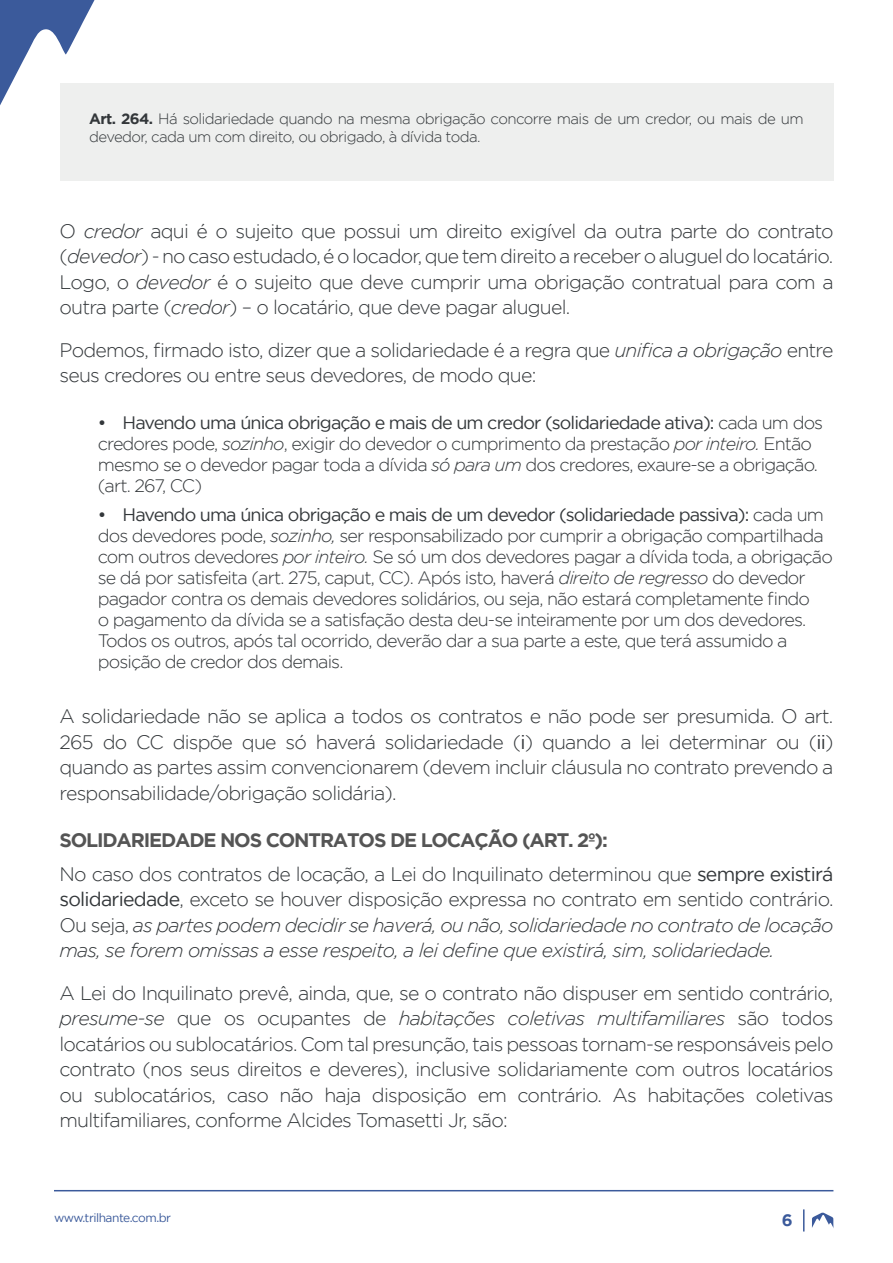
<style>
.page{position:relative;width:893px;height:1263px;background:#fff}
.page>*{position:absolute;margin:0;border:0;box-sizing:border-box;transform-origin:0 0}
.Parágrafo_Texto{font:300 19.5px/25.5px "Gotham";letter-spacing:-.04em;color:#33373a;text-align:justify}
.Parágrafo_Texto-2{font:italic 300 19.5px/25.5px "Gotham";letter-spacing:-.04em;color:#33373a;text-align:justify}
.Título_4{font:700 19.5px "Gotham";letter-spacing:-.06em;color:#555}
.t1{font:300 18px/21px "Gotham";letter-spacing:-.05em;color:#33373a}
.t2{font:700 16.5px "Gotham";color:#3b5a9b}
.t3{font:300 15px/18px "Gotham";letter-spacing:-.04em;color:#33373a}
.t4{font:12px "Gotham";letter-spacing:-.04em;color:#3b5a9b}
.s1{font-weight:700}
.s2{font-style:italic}
.s3{font-weight:400}
.s4{font-style:normal}
.s5{font-weight:400;font-style:normal}
</style>
<div class="page">
<svg style="left:0;top:0;width:95px;height:105px"></svg>
<svg style="left:803px;top:1209px;width:1px;height:22px"></svg>
<svg style="left:812px;top:1212px;width:22px;height:16px"></svg>
<hr style="left:54px;top:1190px;width:779px;height:1px;background:#3b5a9b">
<div style="left:60px;top:83px;width:773px;height:98px;background:#eeefee"></div>
<p class="t3" style="left:89px;top:109px;width:716px"><span class="s1">Art. 264.</span> Há solidariedade quando na mesma obrigação concorre mais de um credor, ou mais de um devedor, cada um com direito, ou obrigado, à dívida toda.</p>
<p class="Parágrafo_Texto" style="left:60px;top:218px;width:775px">O <span class="s2">credor</span> aqui é o sujeito que possui um direito exigível da outra parte do contrato (<span class="s2">devedor</span>) - no caso estudado, é o locador, que tem direito a receber o aluguel do locatário.<br>Logo, o <span class="s2">devedor</span> é o sujeito que deve cumprir uma obrigação contratual para com a outra parte (<span class="s2">credor</span>) – o locatário, que deve pagar aluguel.</p>
<p class="Parágrafo_Texto" style="left:60px;top:337px;width:775px">Podemos, firmado isto, dizer que a solidariedade é a regra que <span class="s2">unifica a obrigação</span> entre seus credores ou entre seus devedores, de modo que:</p>
<p class="t1" style="left:98px;top:412px;width:727px"><span class="s3">• Havendo uma única obrigação e mais de um credor (solidariedade ativa):</span> cada um dos credores pode, <span class="s2">sozinho</span>, exigir do devedor o cumprimento da prestação <span class="s2">por inteiro.</span> Então mesmo se o devedor pagar toda a dívida <span class="s2">só para um</span> dos credores, exaure-se a obrigação. (art. 267, CC)</p>
<p class="t1" style="left:98px;top:504px;width:737px"><span class="s3">• Havendo uma única obrigação e mais de um devedor (solidariedade passiva):</span> cada um dos devedores pode, <span class="s2">sozinho,</span> ser responsabilizado por cumprir a obrigação compartilhada com outros devedores <span class="s2">por inteiro.</span> Se só um dos devedores pagar a dívida toda, a obrigação se dá por satisfeita (art. 275, caput, CC). Após isto, haverá <span class="s2">direito de regresso</span> do devedor pagador contra os demais devedores solidários, ou seja, não estará completamente findo<br>o pagamento da dívida se a satisfação desta deu-se inteiramente por um dos devedores.<br>Todos os outros, após tal ocorrido, deverão dar a sua parte a este, que terá assumido a posição de credor dos demais.</p>
<p class="Parágrafo_Texto" style="left:60px;top:704px;width:775px">A solidariedade não se aplica a todos os contratos e não pode ser presumida. O art.<br>265 do CC dispõe que só haverá solidariedade (<span class="s3">i</span>) quando a lei determinar ou (<span class="s3">ii</span>) quando as partes assim convencionarem (devem incluir cláusula no contrato prevendo a responsabilidade/obrigação solidária).</p>
<p class="Título_4" style="left:60px;top:828px;width:550px">SOLIDARIEDADE NOS CONTRATOS DE LOCAÇÃO (ART. 2º):</p>
<p class="Parágrafo_Texto-2" style="left:60px;top:861px;width:775px"><span class="s4">No caso dos contratos de locação, a Lei do Inquilinato determinou que</span> <span class="s5">sempre existirá solidariedade</span><span class="s4">, exceto se houver disposição expressa no contrato em sentido contrário.<br>Ou seja,</span> as partes podem decidir se haverá, ou não, solidariedade no contrato de locação mas, se forem omissas a esse respeito, a lei define que existirá, sim, solidariedade.</p>
<p class="Parágrafo_Texto" style="left:60px;top:980px;width:775px">A Lei do Inquilinato prevê, ainda, que, se o contrato não dispuser em sentido contrário, <span class="s2">presume-se</span> que os ocupantes de <span class="s2">habitações coletivas multifamiliares</span> são todos locatários ou sublocatários. Com tal presunção, tais pessoas tornam-se responsáveis pelo contrato (nos seus direitos e deveres), inclusive solidariamente com outros locatários ou sublocatários, caso não haja disposição em contrário. As habitações coletivas multifamiliares, conforme Alcides Tomasetti Jr, são:</p>
<p class="t4" style="left:54px;top:1211px;width:119px">www.trilhante.com.br</p>
<p class="t2" style="left:782px;top:1211px;width:12px">6</p>
</div>
